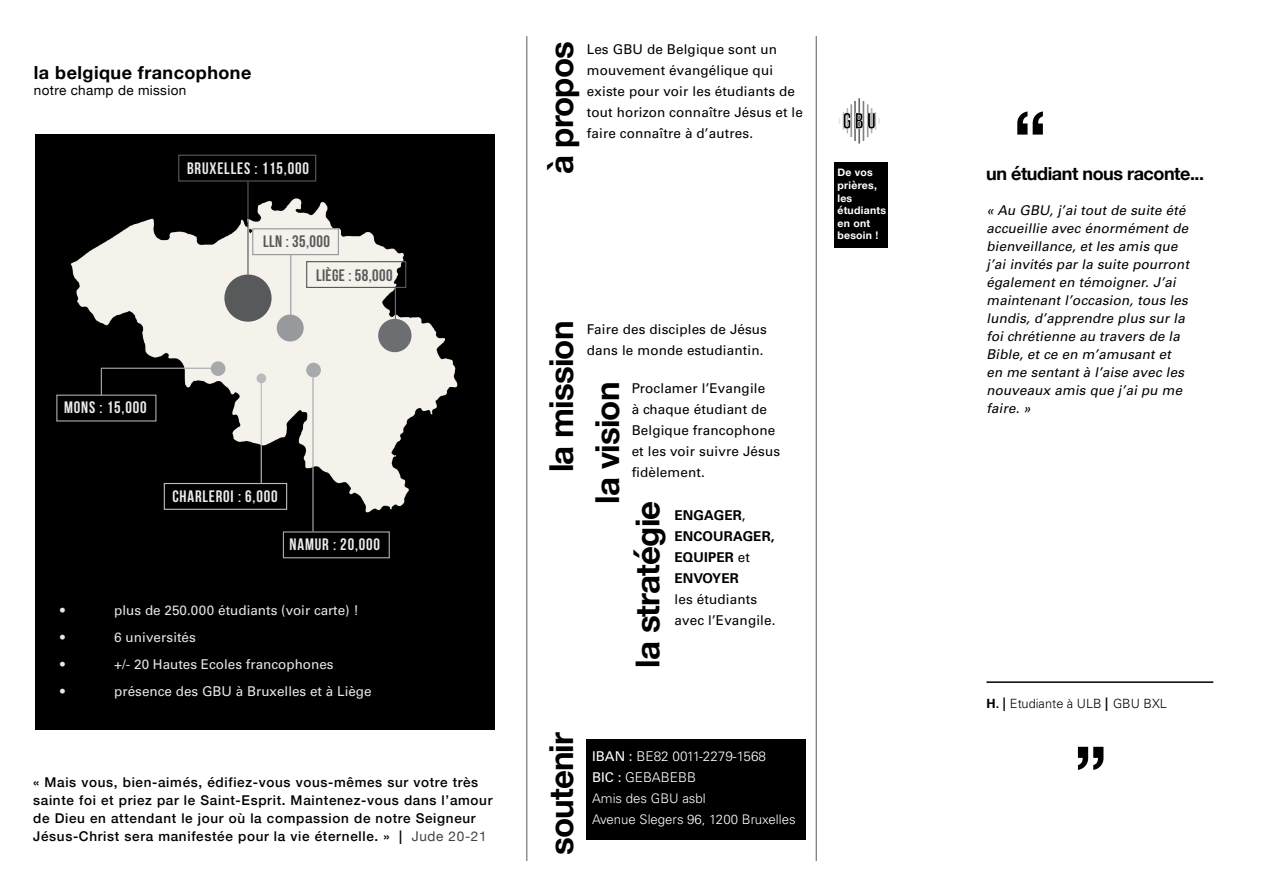
<style>
.page{position:relative;width:1263px;height:893px;background:#fff}
.page>*{position:absolute;margin:0;border:0;box-sizing:border-box;transform-origin:0 0}
.t1{font:700 72px "Helvetica Neue";color:#000}
.t2{font:700 33px/45.8px "Helvetica Neue";letter-spacing:-.025em;color:#000}
.t3{font:700 18px "Helvetica Neue";letter-spacing:-.025em;color:#000}
.t4{font:700 18px "Helvetica Neue";letter-spacing:.025em;color:#000}
.t5{font:700 16.5px "Bebas Neue";letter-spacing:.05em;color:#ebebec}
.t6{font:700 16.5px/33.9px "Bebas Neue";letter-spacing:.025em;color:#58595b}
.t7{font:italic 13.5px/18px "Univers LT Std";color:#000}
.t8{font:13.5px/21px "Univers LT Std";letter-spacing:.01em;color:#000}
.t9{font:500 13.5px/18px "Helvetica Neue";letter-spacing:.05em;color:#000}
.t10{font:13.5px "Univers LT Std";color:#e6e7e8}
.t11{font:300 13.5px/21px "Univers LT Std";color:#fff}
.t12{font:700 13.5px/21px "Univers LT Std";letter-spacing:.01em;color:#000}
.t13{font:13.5px "Helvetica Neue";letter-spacing:.025em;color:#000}
.t14{font:300 13.2px/21px "Univers LT Std";color:#fff}
.t15{font:300 12.75px "Univers LT Std";color:#000}
.t16{font:700 10.5px/12.6px "Helvetica Neue";letter-spacing:.025em;color:#fff}
.s1{font-weight:400;color:#414042}
.s2{font-weight:400}
.s3{font-weight:700}
.s4{font-family:"Helvetica Neue";font-weight:500;font-size:13.5px}
</style>
<div class="page">
<div style="left:586px;top:739px;width:219px;height:101px;background:#000"></div>
<div style="left:834px;top:163px;width:54px;height:85px;background:#000"></div>
<img style="left:839px;top:98px;width:41px;height:46px">
<hr style="left:527px;top:36px;width:1px;height:825px;background:#58595b">
<hr style="left:816px;top:36px;width:1px;height:825px;background:#58595b">
<div style="left:35px;top:135px;width:460px;height:595px;background:#000"></div>
<img style="left:56px;top:154px;width:402px;height:405px">
<div style="left:277px;top:315px;width:27px;height:26px;background:#97999c;border-radius:50%"></div>
<div style="left:378px;top:319px;width:33px;height:33px;background:#6d6e71;border-radius:50%"></div>
<div style="left:224px;top:274px;width:48px;height:48px;background:#58595b;border-radius:50%"></div>
<div style="left:256px;top:373px;width:10px;height:10px;background:#b8babc;border-radius:50%"></div>
<div style="left:211px;top:361px;width:14px;height:15px;background:#a7a9ac;border-radius:50%"></div>
<div style="left:306px;top:363px;width:15px;height:14px;background:#a7a9ac;border-radius:50%"></div>
<hr style="left:247px;top:182px;width:2px;height:92px;background:#58595b">
<hr style="left:395px;top:288px;width:1px;height:34px;background:#6d6e71">
<hr style="left:101px;top:368px;width:118px;height:1px;background:#a7a9ac">
<hr style="left:261px;top:382px;width:1px;height:101px;background:#b8babc">
<hr style="left:312px;top:377px;width:2px;height:154px;background:#a7a9ac">
<hr style="left:290px;top:254px;width:1px;height:61px;background:#97999c">
<svg style="left:101px;top:368px;width:1px;height:27px"></svg>
<div style="left:178px;top:155px;width:138px;height:27px;border:1px solid #58595b"></div>
<div style="left:252px;top:228px;width:87px;height:27px;border:1px solid #97999c"></div>
<div style="left:306px;top:261px;width:100px;height:27px;border:1px solid #58595b"></div>
<div style="left:283px;top:531px;width:107px;height:27px;border:1px solid #a7a9ac"></div>
<div style="left:164px;top:483px;width:123px;height:27px;border:1px solid #b8babc"></div>
<div style="left:56px;top:395px;width:100px;height:26px;border:1px solid #a7a9ac"></div>
<hr style="left:986px;top:681px;width:227px;height:2px;background:#000">
<h3 class="t4" style="left:34px;top:59px;width:219px">la belgique francophone</h3>
<p class="t13" style="left:34px;top:81px;width:154px">notre champ de mission</p>
<p class="t5" style="left:187px;top:159px;width:123px">BRUXELLES : 115,000</p>
<p class="t6" style="left:316px;top:224px;width:78px;text-indent:-53px">LLN : 35,000<br>LIÈGE : 58,000</p>
<p class="t5" style="left:64px;top:398px;width:84px">MONS : 15,000</p>
<p class="t5" style="left:172px;top:487px;width:107px">CHARLEROI : 6,000</p>
<p class="t5" style="left:290px;top:535px;width:92px">NAMUR : 20,000</p>
<p class="t10" style="left:60px;top:602px;width:6px">•</p>
<p class="t10" style="left:114px;top:602px;width:246px">plus de 250.000 étudiants (voir carte) !</p>
<p class="t10" style="left:60px;top:629px;width:6px">•</p>
<p class="t10" style="left:114px;top:629px;width:83px">6 universités</p>
<p class="t10" style="left:60px;top:656px;width:6px">•</p>
<p class="t10" style="left:114px;top:656px;width:221px">+/- 20 Hautes Ecoles francophones</p>
<p class="t10" style="left:60px;top:683px;width:6px">•</p>
<p class="t10" style="left:114px;top:683px;width:259px">présence des GBU à Bruxelles et à Liège</p>
<p class="t9" style="left:33px;top:772px;width:461px">« Mais vous, bien-aimés, édifiez-vous vous-mêmes sur votre très sainte foi et priez par le Saint-Esprit. Maintenez-vous dans l’amour de Dieu en attendant le jour où la compassion de notre Seigneur Jésus-Christ sera manifestée pour la vie éternelle. » | <span class="s1">Jude 20-21</span></p>
<h2 class="t2" style="left:539px;top:174px;width:134px;rotate:-90deg">à propos</h2>
<p class="t8" style="left:587px;top:39px;width:218px">Les GBU de Belgique sont un mouvement évangélique qui existe pour voir les étudiants de tout horizon connaître Jésus et le faire connaître à d’autres.</p>
<h2 class="t2" style="left:539px;top:503px;width:184px;text-indent:31px;rotate:-90deg">la mission la vision</h2>
<p class="t8" style="left:587px;top:319px;width:182px">Faire des disciples de Jésus dans le monde estudiantin.</p>
<p class="t8" style="left:632px;top:377px;width:150px">Proclamer l’Evangile<br>à chaque étudiant de<br>Belgique francophone et les voir suivre Jésus fidèlement.</p>
<h2 class="t2" style="left:626px;top:668px;width:168px;rotate:-90deg">la stratégie</h2>
<p class="t12" style="left:674px;top:505px;width:102px">ENGAGER<span class="s2">,<br></span>ENCOURAGER,<br>EQUIPER <span class="s2">et<br></span>ENVOYER</p>
<p class="t8" style="left:674px;top:589px;width:103px">les étudiants avec l’Evangile.</p>
<h2 class="t2" style="left:539px;top:855px;width:125px;rotate:-90deg">soutenir</h2>
<p class="t11" style="left:592px;top:745px;width:175px"><span class="s2">IBAN :</span> BE82 0011-2279-1568<br><span class="s2">BIC :</span> GEBABEBB</p>
<p class="t14" style="left:592px;top:788px;width:205px">Amis des GBU asbl<br>Avenue Slegers 96, 1200 Bruxelles</p>
<p class="t16" style="left:837px;top:167px;width:50px">De vos prières, les étudiants en ont besoin !</p>
<h1 class="t1" style="left:1013px;top:81px;width:35px">“</h1>
<h3 class="t3" style="left:986px;top:160px;width:220px">un étudiant nous raconte...</h3>
<p class="t7" style="left:986px;top:202px;width:207px">« Au GBU, j ’ai tout de suite été accueillie avec énormément de bienveillance, et les amis que<br>j ’ai invités par la suite pourront également en témoigner. J’ai maintenant l’occasion, tous les lundis, d’apprendre plus sur la foi chrétienne au travers de la<br>Bible, et ce en m’amusant et en me sentant à l’aise avec les nouveaux amis que j ’ai pu me faire. »</p>
<p class="t15" style="left:986px;top:695px;width:182px"><span class="s3">H.</span> <span class="s4">|</span> Etudiante à ULB <span class="s4">|</span> GBU BXL</p>
<h1 class="t1" style="left:1107px;top:801px;width:35px;rotate:-180deg">“</h1>
</div>
